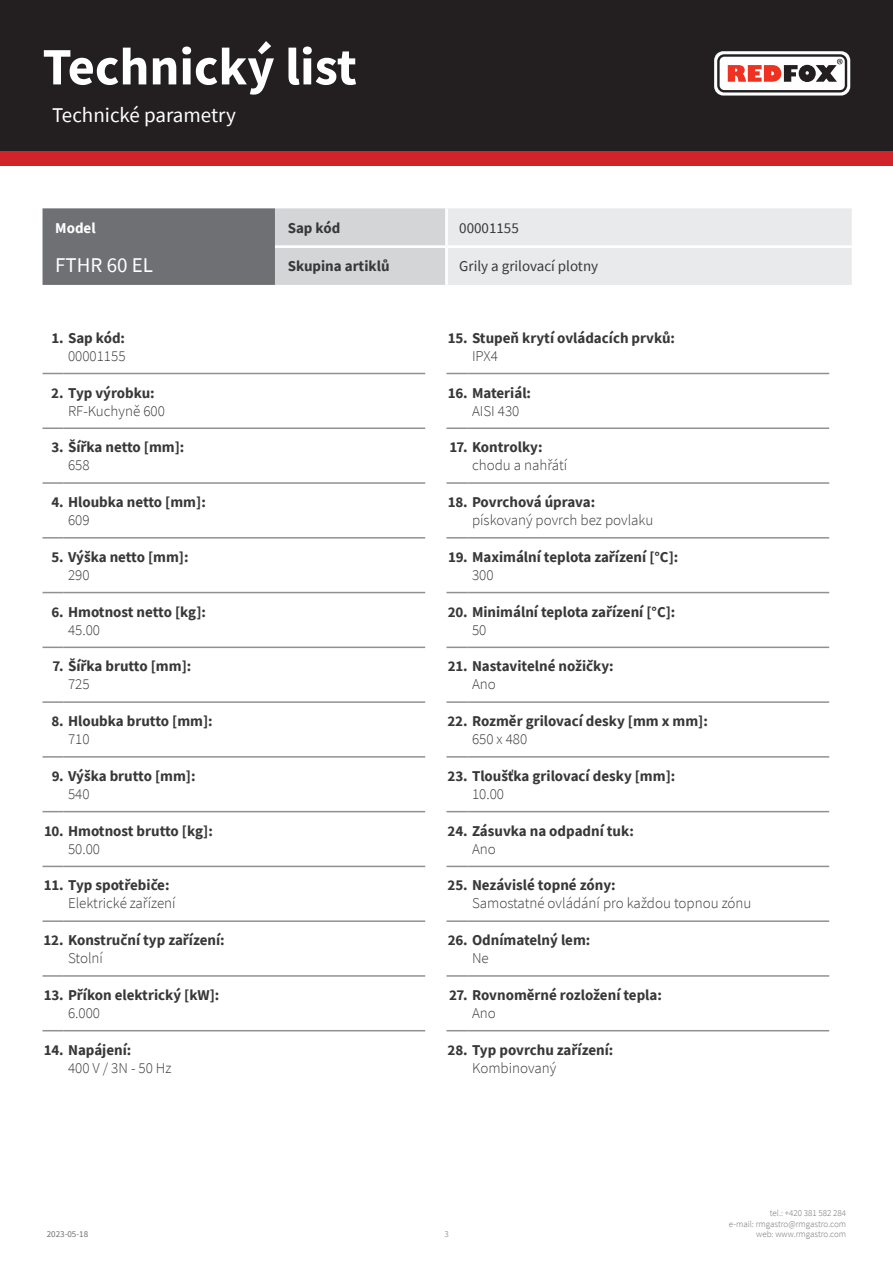
<style>
.page{position:relative;width:893px;height:1263px;background:#fff}
.page>*{position:absolute;margin:0;border:0;box-sizing:border-box;transform-origin:0 0}
.t1{font:700 52.5px "Source Sans Pro";color:#fff}
.kapitola{font:21px "Source Sans Pro";color:#fff}
.tabulka_-_headline{font:21px "Source Sans Pro";color:#fff}
.WebTechnicalNr{font:700 15px "Source Sans Pro";color:#383839}
.WebTechnicalValue{font:300 15px "Source Sans Pro";color:#383839}
.tabulka_-_text{font:15px "Source Sans Pro";color:#383839}
.tabulka_-_text-2{font:700 15px "Source Sans Pro";color:#383839}
.tabulka_-_text-3{font:700 15px "Source Sans Pro";color:#fff}
.t2{font:300 9px/10.8px "Source Sans Pro";color:#6f7073;text-align:right}
.t3{font:9px "Source Sans Pro";color:#6f7073}
</style>
<div class="page">
<div style="left:0;top:0;width:893px;height:166px;background:#d1232a"></div>
<div style="left:0;top:0;width:893px;height:151px;background:#231f20"></div>
<svg style="left:714px;top:51px;width:136px;height:45px"></svg>
<hr style="left:64px;top:373px;width:361px;height:1px;background:#8f9194">
<hr style="left:468px;top:373px;width:361px;height:1px;background:#8f9194">
<hr style="left:64px;top:427px;width:361px;height:2px;background:#8f9194">
<hr style="left:468px;top:427px;width:361px;height:2px;background:#8f9194">
<hr style="left:64px;top:482px;width:361px;height:2px;background:#8f9194">
<hr style="left:64px;top:537px;width:361px;height:1px;background:#8f9194">
<hr style="left:64px;top:592px;width:361px;height:1px;background:#8f9194">
<hr style="left:64px;top:647px;width:361px;height:1px;background:#8f9194">
<hr style="left:64px;top:701px;width:361px;height:2px;background:#8f9194">
<hr style="left:64px;top:756px;width:361px;height:2px;background:#8f9194">
<hr style="left:64px;top:811px;width:361px;height:1px;background:#8f9194">
<hr style="left:64px;top:866px;width:361px;height:1px;background:#8f9194">
<hr style="left:64px;top:920px;width:361px;height:2px;background:#8f9194">
<hr style="left:64px;top:975px;width:361px;height:2px;background:#8f9194">
<hr style="left:64px;top:1030px;width:361px;height:1px;background:#8f9194">
<hr style="left:468px;top:482px;width:361px;height:2px;background:#8f9194">
<hr style="left:468px;top:537px;width:361px;height:1px;background:#8f9194">
<hr style="left:468px;top:592px;width:361px;height:1px;background:#8f9194">
<hr style="left:468px;top:647px;width:361px;height:1px;background:#8f9194">
<hr style="left:468px;top:701px;width:361px;height:2px;background:#8f9194">
<hr style="left:468px;top:756px;width:361px;height:2px;background:#8f9194">
<hr style="left:468px;top:811px;width:361px;height:1px;background:#8f9194">
<hr style="left:468px;top:866px;width:361px;height:1px;background:#8f9194">
<hr style="left:468px;top:920px;width:361px;height:2px;background:#8f9194">
<hr style="left:468px;top:975px;width:361px;height:2px;background:#8f9194">
<hr style="left:468px;top:1030px;width:361px;height:1px;background:#8f9194">
<hr style="left:446px;top:482px;width:22px;height:2px;background:#8f9194">
<svg style="left:446px;top:537px;width:22px;height:1px"></svg>
<svg style="left:446px;top:592px;width:22px;height:1px"></svg>
<svg style="left:446px;top:647px;width:22px;height:1px"></svg>
<hr style="left:446px;top:701px;width:22px;height:2px;background:#8f9194">
<hr style="left:446px;top:756px;width:22px;height:2px;background:#8f9194">
<svg style="left:446px;top:811px;width:22px;height:1px"></svg>
<svg style="left:446px;top:866px;width:22px;height:1px"></svg>
<hr style="left:446px;top:920px;width:22px;height:2px;background:#8f9194">
<hr style="left:446px;top:975px;width:22px;height:2px;background:#8f9194">
<svg style="left:446px;top:1030px;width:22px;height:1px"></svg>
<svg style="left:43px;top:373px;width:21px;height:1px"></svg>
<svg style="left:446px;top:373px;width:22px;height:1px"></svg>
<hr style="left:43px;top:427px;width:21px;height:2px;background:#8f9194">
<hr style="left:446px;top:427px;width:22px;height:2px;background:#8f9194">
<hr style="left:43px;top:482px;width:21px;height:2px;background:#8f9194">
<svg style="left:43px;top:537px;width:21px;height:1px"></svg>
<svg style="left:43px;top:592px;width:21px;height:1px"></svg>
<svg style="left:43px;top:647px;width:21px;height:1px"></svg>
<hr style="left:43px;top:701px;width:21px;height:2px;background:#8f9194">
<hr style="left:43px;top:756px;width:21px;height:2px;background:#8f9194">
<svg style="left:43px;top:811px;width:21px;height:1px"></svg>
<svg style="left:43px;top:866px;width:21px;height:1px"></svg>
<hr style="left:43px;top:920px;width:21px;height:2px;background:#8f9194">
<hr style="left:43px;top:975px;width:21px;height:2px;background:#8f9194">
<svg style="left:43px;top:1030px;width:21px;height:1px"></svg>
<svg style="left:43px;top:208px;width:809px;height:77px;background:#c0c1c3"></svg>
<hr style="left:445px;top:208px;width:3px;height:37px;background:#fff">
<hr style="left:275px;top:245px;width:171px;height:3px;background:#fff">
<hr style="left:446px;top:245px;width:406px;height:3px;background:#fff">
<hr style="left:445px;top:248px;width:3px;height:37px;background:#fff">
<h1 class="t1" style="left:43px;top:31px;width:316px">Technický list</h1>
<p class="kapitola" style="left:52px;top:101px;width:185px">Technické parametry</p>
<p class="tabulka_-_text-3" style="left:55px;top:218px;width:42px">Model</p>
<p class="tabulka_-_text-2" style="left:288px;top:218px;width:54px">Sap kód</p>
<p class="tabulka_-_text" style="left:459px;top:219px;width:61px">00001155</p>
<p class="tabulka_-_headline" style="left:55px;top:251px;width:99px">FTHR 60 EL</p>
<p class="tabulka_-_text-2" style="left:288px;top:256px;width:103px">Skupina artiklů</p>
<p class="tabulka_-_text" style="left:459px;top:257px;width:140px">Grily a grilovací plotny</p>
<p class="WebTechnicalNr" style="left:51px;top:328px;width:75px">1. Sap kód:</p>
<p class="WebTechnicalValue" style="left:68px;top:347px;width:59px">00001155</p>
<p class="WebTechnicalNr" style="left:448px;top:328px;width:229px">15. Stupeň krytí ovládacích prvků:</p>
<p class="WebTechnicalValue" style="left:472px;top:347px;width:27px">IPX4</p>
<p class="WebTechnicalNr" style="left:51px;top:382px;width:105px">2. Typ výrobku:</p>
<p class="WebTechnicalValue" style="left:68px;top:401px;width:98px">RF-Kuchyně 600</p>
<p class="WebTechnicalNr" style="left:448px;top:382px;width:85px">16. Materiál:</p>
<p class="WebTechnicalValue" style="left:472px;top:401px;width:49px">AISI 430</p>
<p class="WebTechnicalNr" style="left:52px;top:437px;width:134px">3. Šířka netto [mm]:</p>
<p class="WebTechnicalValue" style="left:68px;top:456px;width:23px">658</p>
<p class="WebTechnicalNr" style="left:450px;top:437px;width:94px">17. Kontrolky:</p>
<p class="WebTechnicalValue" style="left:472px;top:456px;width:97px">chodu a nahřátí</p>
<p class="WebTechnicalNr" style="left:51px;top:492px;width:156px">4. Hloubka netto [mm]:</p>
<p class="WebTechnicalValue" style="left:68px;top:511px;width:23px">609</p>
<p class="WebTechnicalNr" style="left:448px;top:492px;width:149px">18. Povrchová úprava:</p>
<p class="WebTechnicalValue" style="left:472px;top:511px;width:183px">pískovaný povrch bez povlaku</p>
<p class="WebTechnicalNr" style="left:52px;top:547px;width:139px">5. Výška netto [mm]:</p>
<p class="WebTechnicalValue" style="left:68px;top:566px;width:23px">290</p>
<p class="WebTechnicalNr" style="left:448px;top:547px;width:232px">19. Maximální teplota zařízení [°C]:</p>
<p class="WebTechnicalValue" style="left:472px;top:566px;width:23px">300</p>
<p class="WebTechnicalNr" style="left:51px;top:601px;width:156px">6. Hmotnost netto [kg]:</p>
<p class="WebTechnicalValue" style="left:68px;top:620px;width:34px">45.00</p>
<p class="WebTechnicalNr" style="left:448px;top:601px;width:229px">20. Minimální teplota zařízení [°C]:</p>
<p class="WebTechnicalValue" style="left:472px;top:620px;width:16px">50</p>
<p class="WebTechnicalNr" style="left:53px;top:656px;width:140px">7. Šířka brutto [mm]:</p>
<p class="WebTechnicalValue" style="left:68px;top:675px;width:23px">725</p>
<p class="WebTechnicalNr" style="left:448px;top:656px;width:167px">21. Nastavitelné nožičky:</p>
<p class="WebTechnicalValue" style="left:472px;top:675px;width:25px">Ano</p>
<p class="WebTechnicalNr" style="left:51px;top:711px;width:163px">8. Hloubka brutto [mm]:</p>
<p class="WebTechnicalValue" style="left:68px;top:730px;width:23px">710</p>
<p class="WebTechnicalNr" style="left:447px;top:711px;width:262px">22. Rozměr grilovací desky [mm x mm]:</p>
<p class="WebTechnicalValue" style="left:472px;top:730px;width:57px">650 x 480</p>
<p class="WebTechnicalNr" style="left:52px;top:766px;width:145px">9. Výška brutto [mm]:</p>
<p class="WebTechnicalValue" style="left:68px;top:785px;width:23px">540</p>
<p class="WebTechnicalNr" style="left:448px;top:766px;width:229px">23. Tloušťka grilovací desky [mm]:</p>
<p class="WebTechnicalValue" style="left:472px;top:785px;width:34px">10.00</p>
<p class="WebTechnicalNr" style="left:44px;top:820px;width:170px">10. Hmotnost brutto [kg]:</p>
<p class="WebTechnicalValue" style="left:68px;top:839px;width:34px">50.00</p>
<p class="WebTechnicalNr" style="left:448px;top:820px;width:188px">24. Zásuvka na odpadní tuk:</p>
<p class="WebTechnicalValue" style="left:472px;top:839px;width:25px">Ano</p>
<p class="WebTechnicalNr" style="left:44px;top:875px;width:127px">11. Typ spotřebiče:</p>
<p class="WebTechnicalValue" style="left:68px;top:894px;width:109px">Elektrické zařízení</p>
<p class="WebTechnicalNr" style="left:448px;top:875px;width:169px">25. Nezávislé topné zóny:</p>
<p class="WebTechnicalValue" style="left:472px;top:894px;width:281px">Samostatné ovládání pro každou topnou zónu</p>
<p class="WebTechnicalNr" style="left:44px;top:930px;width:183px">12. Konstruční typ zařízení:</p>
<p class="WebTechnicalValue" style="left:68px;top:949px;width:37px">Stolní</p>
<p class="WebTechnicalNr" style="left:448px;top:930px;width:144px">26. Odnímatelný lem:</p>
<p class="WebTechnicalValue" style="left:472px;top:949px;width:18px">Ne</p>
<p class="WebTechnicalNr" style="left:44px;top:985px;width:177px">13. Příkon elektrický [kW]:</p>
<p class="WebTechnicalValue" style="left:68px;top:1004px;width:34px">6.000</p>
<p class="WebTechnicalNr" style="left:449px;top:985px;width:214px">27. Rovnoměrné rozložení tepla:</p>
<p class="WebTechnicalValue" style="left:472px;top:1004px;width:25px">Ano</p>
<p class="WebTechnicalNr" style="left:44px;top:1039px;width:89px">14. Napájení:</p>
<p class="WebTechnicalValue" style="left:68px;top:1058px;width:105px">400 V / 3N - 50 Hz</p>
<p class="WebTechnicalNr" style="left:448px;top:1039px;width:167px">28. Typ povrchu zařízení:</p>
<p class="WebTechnicalValue" style="left:472px;top:1058px;width:86px">Kombinovaný</p>
<p class="t3" style="left:47px;top:1229px;width:43px">2023-05-18</p>
<p class="t2" style="left:444px;top:1229px;width:6px">3</p>
<p class="t2" style="left:729px;top:1207px;width:119px">tel.: +420 381 582 284<br>e-mail: rmgastro@rmgastro.com web: www.rmgastro.com</p>
</div>
